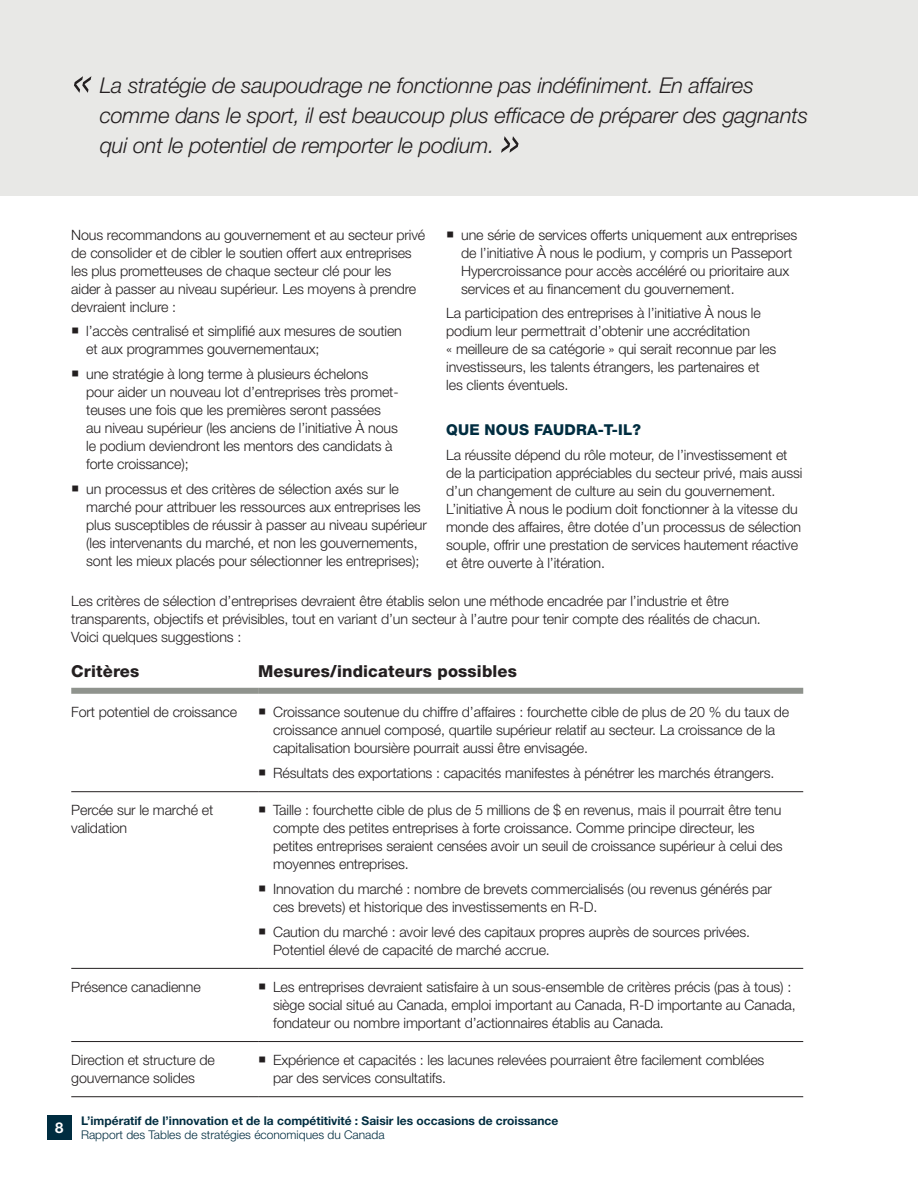
<style>
.page{position:relative;width:918px;height:1188px;background:#fff}
.page>*{position:absolute;margin:0;border:0;box-sizing:border-box;transform-origin:0 0}
.t1{font:italic 300 52.5px "Helvetica Neue LT Std";color:#231f20}
.t2{font:italic 300 21.75px/30px "Helvetica Neue LT Std";letter-spacing:-.01em;color:#231f20}
.t3{font:800 16.5px "Helvetica Neue LT Std";letter-spacing:.01em;color:#231f20}
.t4{font:800 15px "Helvetica Neue LT Std";letter-spacing:.01em;color:#002d40}
.t5{font:700 15px "Helvetica Neue LT Std";color:#fff}
.t6{font:300 14.25px/18px "Helvetica Neue LT Std";letter-spacing:-.01em;color:#231f20}
.t7{font:700 12px "Helvetica Neue LT Std";color:#002d40}
.t8{font:300 12px "Helvetica Neue LT Std";color:#002d40}
</style>
<div class="page">
<div style="left:0;top:0;width:918px;height:196px;background:#e8e8e6"></div>
<hr style="left:71px;top:791px;width:187px;height:1px;background:#231f20">
<hr style="left:258px;top:791px;width:545px;height:1px;background:#231f20">
<hr style="left:71px;top:968px;width:187px;height:1px;background:#231f20">
<hr style="left:258px;top:968px;width:545px;height:1px;background:#231f20">
<hr style="left:71px;top:1041px;width:187px;height:1px;background:#231f20">
<hr style="left:258px;top:1041px;width:545px;height:1px;background:#231f20">
<hr style="left:71px;top:1096px;width:187px;height:1px;background:#231f20">
<hr style="left:258px;top:1096px;width:545px;height:1px;background:#231f20">
<div style="left:71px;top:688px;width:187px;height:6px;background:#8f938d"></div>
<div style="left:258px;top:688px;width:545px;height:6px;background:#8f938d"></div>
<div style="left:47px;top:1116px;width:24px;height:24px;background:#002d40"></div>
<h1 class="t1" style="left:71px;top:49px;width:24px">«</h1>
<h2 class="t2" style="left:100px;top:70px;width:710px">La stratégie de saupoudrage ne fonctionne pas indéfiniment. En affaires comme dans le sport, il est beaucoup plus efficace de préparer des gagnants qui ont le potentiel de remporter le podium.</h2>
<h1 class="t1" style="left:500px;top:109px;width:24px">»</h1>
<p class="t6" style="left:461px;top:225px;width:338px">une série de services offerts uniquement aux entreprises de l’initiative À nous le podium, y compris un Passeport Hypercroissance pour accès accéléré ou prioritaire aux services et au financement du gouvernement.</p>
<p class="t6" style="left:446px;top:304px;width:331px">La participation des entreprises à l’initiative À nous le podium leur permettrait d’obtenir une accréditation<br>« meilleure de sa catégorie » qui serait reconnue par les investisseurs, les talents étrangers, les partenaires et les clients éventuels.</p>
<p class="t4" style="left:446px;top:421px;width:196px">QUE NOUS FAUDRA-T-IL?</p>
<p class="t6" style="left:446px;top:446px;width:358px">La réussite dépend du rôle moteur, de l’investissement et de la participation appréciables du secteur privé, mais aussi d’un changement de culture au sein du gouvernement.<br>L’initiative À nous le podium doit fonctionner à la vitesse du monde des affaires, être dotée d’un processus de sélection souple, offrir une prestation de services hautement réactive et être ouverte à l’itération.</p>
<p class="t6" style="left:71px;top:592px;width:691px">Les critères de sélection d’entreprises devraient être établis selon une méthode encadrée par l’industrie et être transparents, objectifs et prévisibles, tout en variant d’un secteur à l’autre pour tenir compte des réalités de chacun.<br>Voici quelques suggestions :</p>
<p class="t3" style="left:71px;top:662px;width:70px">Critères</p>
<p class="t3" style="left:258px;top:662px;width:260px">Mesures/indicateurs possibles</p>
<p class="t6" style="left:71px;top:703px;width:167px">Fort potentiel de croissance</p>
<p class="t6" style="left:273px;top:703px;width:518px">Croissance soutenue du chiffre d’affaires : fourchette cible de plus de 20 % du taux de croissance annuel composé, quartile supérieur relatif au secteur. La croissance de la capitalisation boursière pourrait aussi être envisagée.</p>
<p class="t6" style="left:273px;top:764px;width:503px">Résultats des exportations : capacités manifestes à pénétrer les marchés étrangers.</p>
<p class="t6" style="left:71px;top:801px;width:144px">Percée sur le marché et validation</p>
<p class="t6" style="left:273px;top:801px;width:511px">Taille : fourchette cible de plus de 5 millions de $ en revenus, mais il pourrait être tenu compte des petites entreprises à forte croissance. Comme principe directeur, les petites entreprises seraient censées avoir un seuil de croissance supérieur à celui des moyennes entreprises.</p>
<p class="t6" style="left:273px;top:880px;width:500px">Innovation du marché : nombre de brevets commercialisés (ou revenus générés par ces brevets) et historique des investissements en R-D.</p>
<p class="t6" style="left:273px;top:923px;width:479px">Caution du marché : avoir levé des capitaux propres auprès de sources privées.<br>Potentiel élevé de capacité de marché accrue.</p>
<p class="t6" style="left:71px;top:978px;width:131px">Présence canadienne</p>
<p class="t6" style="left:273px;top:978px;width:524px">Les entreprises devraient satisfaire à un sous-ensemble de critères précis (pas à tous) : siège social situé au Canada, emploi important au Canada, R-D importante au Canada, fondateur ou nombre important d’actionnaires établis au Canada.</p>
<p class="t6" style="left:71px;top:1051px;width:145px">Direction et structure de gouvernance solides</p>
<p class="t6" style="left:273px;top:1051px;width:493px">Expérience et capacités : les lacunes relevées pourraient être facilement comblées par des services consultatifs.</p>
<p class="t6" style="left:71px;top:225px;width:355px">Nous recommandons au gouvernement et au secteur privé de consolider et de cibler le soutien offert aux entreprises les plus prometteuses de chaque secteur clé pour les<br>aider à passer au niveau supérieur. Les moyens à prendre devraient inclure :</p>
<p class="t6" style="left:86px;top:322px;width:317px">l’accès centralisé et simplifié aux mesures de soutien et aux programmes gouvernementaux;</p>
<p class="t6" style="left:86px;top:365px;width:314px">une stratégie à long terme à plusieurs échelons pour aider un nouveau lot d’entreprises très promet&shy;teuses une fois que les premières seront passées au niveau supérieur (les anciens de l’initiative À nous le podium deviendront les mentors des candidats à forte croissance);</p>
<p class="t6" style="left:86px;top:480px;width:342px">un processus et des critères de sélection axés sur le marché pour attribuer les ressources aux entreprises les plus susceptibles de réussir à passer au niveau supérieur (les intervenants du marché, et non les gouvernements, sont les mieux placés pour sélectionner les entreprises);</p>
<p class="t5" style="left:55px;top:1118px;width:10px">8</p>
<p class="t7" style="left:81px;top:1114px;width:479px">L’impératif de l’innovation et de la compétitivité : Saisir les occasions de croissance</p>
<p class="t8" style="left:81px;top:1127px;width:305px">Rapport des Tables de stratégies économiques du Canada</p>
</div>
